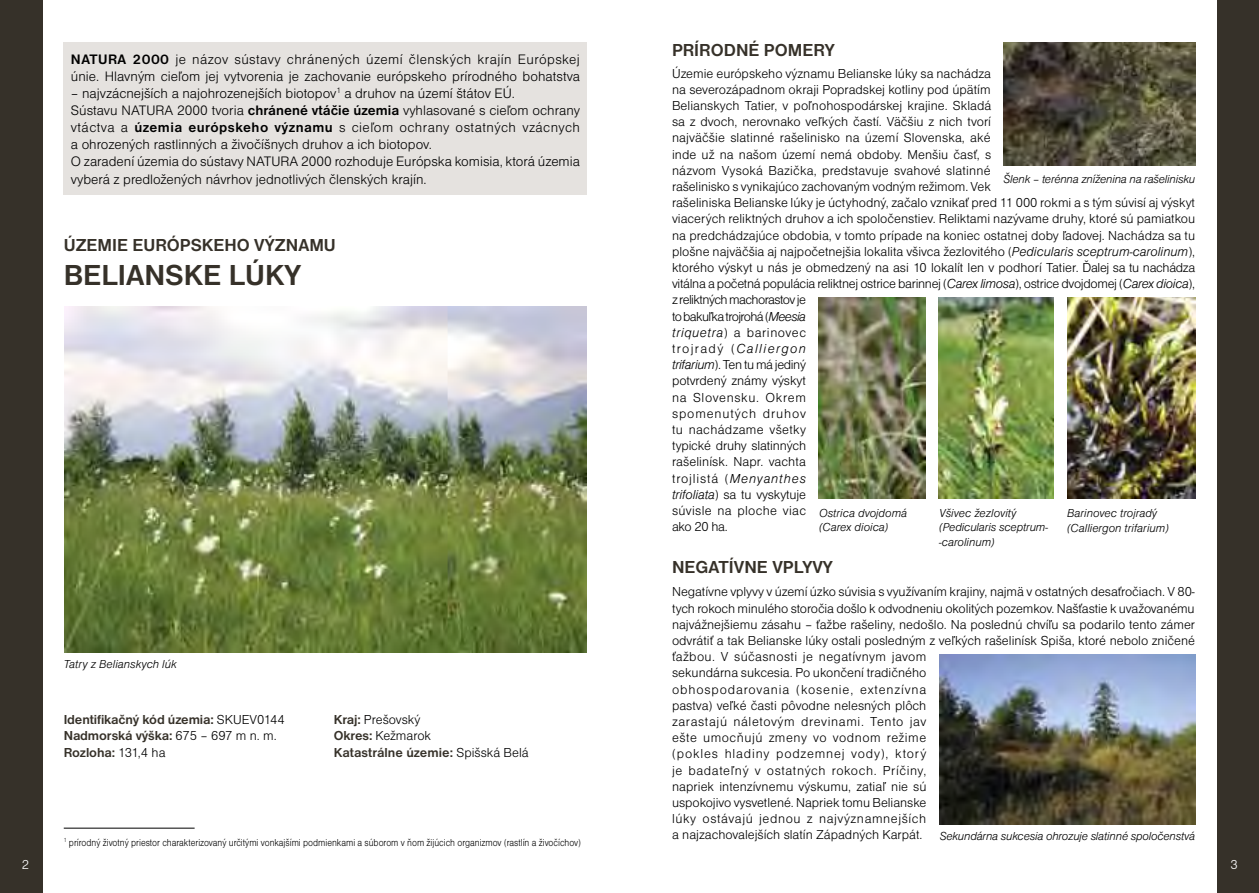
<style>
.page{position:relative;width:1259px;height:893px;background:#fff}
.page>*{position:absolute;margin:0;border:0;box-sizing:border-box;transform-origin:0 0}
.nadpisy_NP{font:700 30px "Nimbus San DEE";color:#363129}
.nadpisy_v_clankoch{font:700 18px "Nimbus San DEE";color:#363129}
.body{font:14.25px/17.1px "Nimbus San DEE Ligh";color:#000}
.body-2{font:13.5px/16.2px "Nimbus San DEE Ligh";color:#000}
.body-3{font:700 13.5px "Nimbus San DEE";letter-spacing:-.01em;color:#363129}
.t1{font:13.5px "Nimbus San DEE Ligh";color:#fff}
.text_k_obrázkom{font:12px/14.4px "Nimbus San DEE Ligh Ital";letter-spacing:-.01em;color:#000}
.vysvetlivky_po_ciarou{font:10.5px "Nimbus San DEE Ligh";color:#000;scale:.88 1}
.s1{font-family:"Nimbus San DEE";font-weight:700}
.s2{font-family:"Nimbus San DEE Ligh";font-weight:400;color:#000}
.s3{font-family:"Nimbus San DEE";font-weight:700;color:#363129}
.s4{font-family:"Nimbus San DEE Ligh Ital"}
</style>
<div class="page">
<div style="left:0;top:0;width:43px;height:893px;background:#363129"></div>
<div style="left:1216px;top:0;width:43px;height:893px;background:#363129"></div>
<div style="left:64px;top:43px;width:523px;height:152px;background:#e5e2df"></div>
<hr style="left:64px;top:828px;width:131px;height:1px;background:#000">
<img style="left:64px;top:306px;width:523px;height:347px">
<img style="left:1004px;top:43px;width:191px;height:122px">
<img style="left:939px;top:655px;width:256px;height:170px">
<img style="left:938px;top:297px;width:115px;height:201px">
<img style="left:818px;top:297px;width:107px;height:201px">
<img style="left:1067px;top:297px;width:128px;height:202px">
<p class="body" style="left:71px;top:51px;width:511px"><span class="s1">NATURA 2000</span> je názov sústavy chránených území členských krajín Európskej únie. Hlavným cieľom jej vytvorenia je zachovanie európskeho prírodného bohatstva</p>
<p class="body" style="left:71px;top:85px;width:445px">– najvzácnejších a najohrozenejších biotopov<sup>1</sup> a druhov na území štátov EÚ.</p>
<p class="body" style="left:71px;top:102px;width:510px;text-align:justify">Sústavu NATURA 2000 tvoria <span class="s1">chránené vtáčie územia</span> vyhlasované s cieľom ochrany vtáctva a <span class="s1">územia európskeho významu</span> s cieľom ochrany ostatných vzácnych a ohrozených rastlinných a živočíšnych druhov a ich biotopov.</p>
<p class="body" style="left:71px;top:153px;width:510px">O zaradení územia do sústavy NATURA 2000 rozhoduje Európska komisia, ktorá územia vyberá z predložených návrhov jednotlivých členských krajín.</p>
<p class="nadpisy_v_clankoch" style="left:64px;top:235px;width:273px">ÚZEMIE EURÓPSKEHO VÝZNAMU</p>
<p class="nadpisy_NP" style="left:64px;top:258px;width:239px">BELIANSKE LÚKY</p>
<p class="text_k_obrázkom" style="left:64px;top:657px;width:115px">Tatry z Belianskych lúk</p>
<p class="body-3" style="left:64px;top:712px;width:222px">Identifikačný kód územia: <span class="s2">SKUEV0144</span></p>
<p class="body-3" style="left:64px;top:728px;width:214px">Nadmorská výška: <span class="s2">675 – 697 m n. m.</span></p>
<p class="body-3" style="left:64px;top:744px;width:103px">Rozloha: <span class="s2">131,4 ha</span></p>
<p class="body-2" style="left:334px;top:712px;width:88px"><span class="s3">Kraj:</span> Prešovský</p>
<p class="body-2" style="left:334px;top:728px;width:99px"><span class="s3">Okres:</span> Kežmarok</p>
<p class="body-3" style="left:334px;top:744px;width:196px">Katastrálne územie: <span class="s2">Spišská Belá</span></p>
<p class="vysvetlivky_po_ciarou" style="left:64px;top:836px;width:589px"><sup>1</sup> prírodný životný priestor charakterizovaný určitými vonkajšími podmienkami a súborom v ňom žijúcich organizmov (rastlín a živočíchov)</p>
<p class="nadpisy_v_clankoch" style="left:672px;top:40px;width:164px">PRÍRODNÉ POMERY</p>
<p class="body-2" style="left:672px;top:65px;width:320px">Územie európskeho významu Belianske lúky sa nachádza na severozápadnom okraji Popradskej kotliny pod úpätím</p>
<p class="body-2" style="left:672px;top:98px;width:525px">Belianskych Tatier, v poľnohospodárskej krajine. Skladá<br>sa z dvoch, nerovnako veľkých častí. Väčšiu z nich tvorí<br>najväčšie slatinné rašelinisko na území Slovenska, aké<br>inde už na našom území nemá obdoby. Menšiu časť, s<br>názvom Vysoká Bazička, predstavuje svahové slatinné<br>rašelinisko s vynikajúco zachovaným vodným režimom. Vek<br>rašeliniska Belianske lúky je úctyhodný, začalo vznikať pred 11 000 rokmi a s tým súvisí aj výskyt viacerých reliktných druhov a ich spoločenstiev. Reliktami nazývame druhy, ktoré sú pamiatkou na predchádzajúce obdobia, v tomto prípade na koniec ostatnej doby ľadovej. Nachádza sa tu plošne najväčšia aj najpočetnejšia lokalita všivca žezlovitého (<span class="s4">Pedicularis sceptrum-carolinum</span>), ktorého výskyt u nás je obmedzený na asi 10 lokalít len v podhorí Tatier. Ďalej sa tu nachádza vitálna a početná populácia reliktnej ostrice barinnej (<span class="s4">Carex limosa</span>), ostrice dvojdomej (<span class="s4">Carex dioica</span>), z reliktných machorastov je<br>to bakuľka trojrohá (<span class="s4">Meesia<br>triquetra</span>) a barinovec<br>trojradý (<span class="s4">Calliergon<br>trifarium</span>). Ten tu má jediný<br>potvrdený známy výskyt<br>na Slovensku. Okrem<br>spomenutých druhov<br>tu nachádzame všetky<br>typické druhy slatinných<br>rašelinísk. Napr. vachta<br>trojlistá (<span class="s4">Menyanthes<br>trifoliata</span>) sa tu vyskytuje<br>súvisle na ploche viac<br>ako 20 ha.</p>
<p class="nadpisy_v_clankoch" style="left:672px;top:557px;width:162px">NEGATÍVNE VPLYVY</p>
<p class="text_k_obrázkom" style="left:1003px;top:172px;width:193px">Šlenk – terénna zníženina na rašelinisku</p>
<p class="text_k_obrázkom" style="left:819px;top:506px;width:90px">Ostrica dvojdomá (Carex dioica)</p>
<p class="text_k_obrázkom" style="left:939px;top:506px;width:79px">Všivec žezlovitý</p>
<p class="text_k_obrázkom" style="left:1067px;top:506px;width:92px">Barinovec trojradý</p>
<p class="text_k_obrázkom" style="left:1067px;top:521px;width:103px">(Calliergon trifarium)</p>
<p class="text_k_obrázkom" style="left:939px;top:520px;width:110px">(Pedicularis sceptrum-</p>
<p class="text_k_obrázkom" style="left:939px;top:534px;width:57px">-carolinum)</p>
<p class="body-2" style="left:672px;top:584px;width:525px">Negatívne vplyvy v území úzko súvisia s využívaním krajiny, najmä v ostatných desaťročiach. V 80- tych rokoch minulého storočia došlo k odvodneniu okolitých pozemkov. Našťastie k uvažovanému najvážnejšiemu zásahu – ťažbe rašeliny, nedošlo. Na poslednú chvíľu sa podarilo tento zámer odvrátiť a tak Belianske lúky ostali posledným z veľkých rašelinísk Spiša, ktoré nebolo zničené ťažbou. V súčasnosti je negatívnym javom<br>sekundárna sukcesia. Po ukončení tradičného<br>obhospodarovania (kosenie, extenzívna<br>pastva) veľké časti pôvodne nelesných plôch<br>zarastajú náletovým drevinami. Tento jav<br>ešte umocňujú zmeny vo vodnom režime<br>(pokles hladiny podzemnej vody), ktorý<br>je badateľný v ostatných rokoch. Príčiny,<br>napriek intenzívnemu výskumu, zatiaľ nie sú<br>uspokojivo vysvetlené. Napriek tomu Belianske<br>lúky ostávajú jednou z najvýznamnejších<br>a najzachovalejších slatín Západných Karpát.</p>
<p class="text_k_obrázkom" style="left:939px;top:829px;width:257px">Sekundárna sukcesia ohrozuje slatinné spoločenstvá</p>
<p class="t1" style="left:22px;top:857px;width:9px">2</p>
<p class="t1" style="left:1230px;top:857px;width:9px">3</p>
</div>
